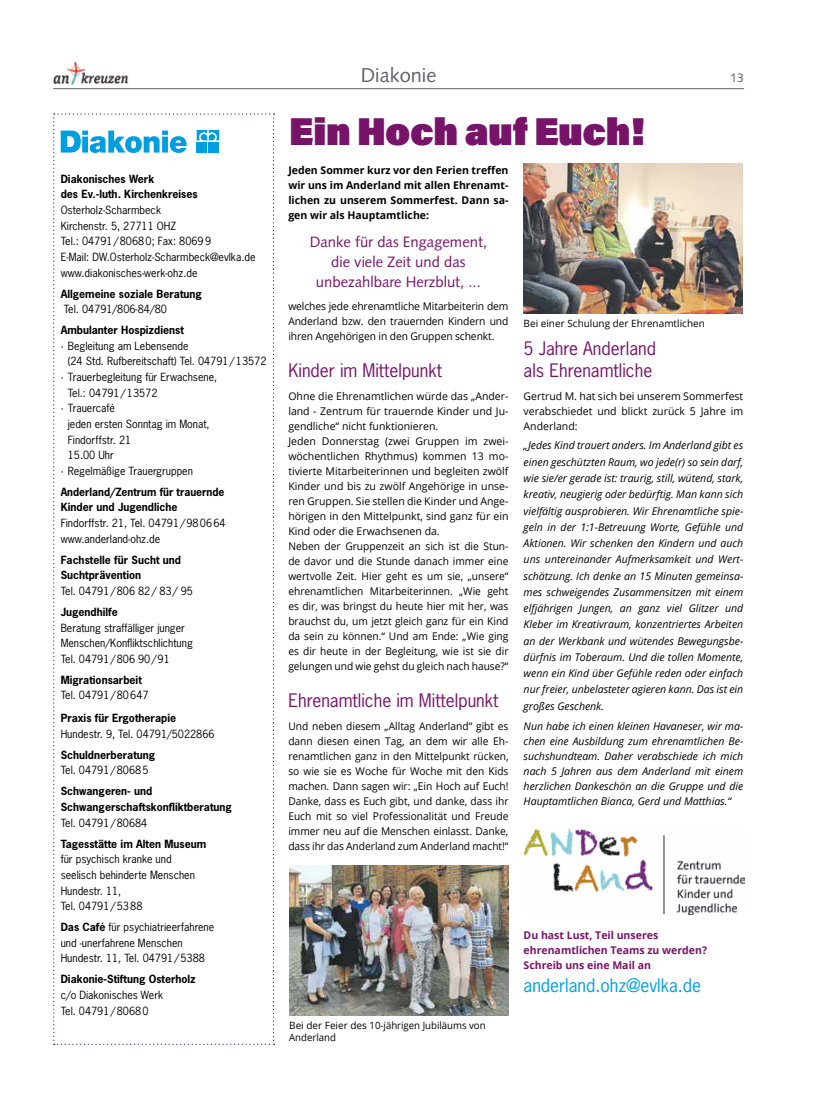
<style>
.page{position:relative;width:815px;height:1117px;background:#fff}
.page>*{position:absolute;margin:0;border:0;box-sizing:border-box;transform-origin:0 0}
.t1{font:900 38.75px "Acumin Pro";letter-spacing:-.01em;color:#771469;scale:.95 1}
.t2{font:20px "Syntax LT Std";color:#606163}
.t3{font:17.5px/22.5px "News Gothic Std";color:#771469}
.t4{font:17.5px "News Gothic Std";color:#009fe3}
.t5{font:15px/20px "Syntax LT Std";color:#771469;text-align:center}
.t6{font:12.5px "Syntax LT Std";color:#606163}
.t7{font:italic 10.62px/16.2px "Open Sans";color:#000;text-align:justify}
.t8{font:10.62px/15px "Open Sans";color:#000;text-align:justify}
.t9{font:10.62px/15.6px "News Gothic Std";color:#000}
.t10{font:700 10.62px/15.6px "News Gothic Std";color:#000}
.t11{font:10.62px/15px "Open Sans";color:#000;text-align:justify;scale:.96 1}
.t12{font:700 10.62px/15px "Open Sans";color:#000;text-align:justify}
.t13{font:700 10.62px/15px "Open Sans";color:#771469}
.t14{font:10px/12px "Open Sans";color:#000}
.s1{font-weight:700}
</style>
<div class="page">
<img style="left:53px;top:63px;width:76px;height:21px">
<hr style="left:53px;top:88px;width:691px;height:1px;background:#656466">
<svg style="left:53px;top:113px;width:221px;height:931px"></svg>
<img style="left:525px;top:829px;width:220px;height:85px">
<img style="left:289px;top:865px;width:219px;height:149px">
<img style="left:524px;top:164px;width:219px;height:150px">
<p class="t10" style="left:61px;top:171px;width:138px">Diakonisches Werk<br>des Ev.-luth. Kirchenkreises</p>
<p class="t9" style="left:61px;top:202px;width:196px">Osterholz-Scharmbeck<br>Kirchenstr. 5, 27711 OHZ<br>Tel.: 04791/80680; Fax: 80699<br>E-Mail: DW.Osterholz-Scharmbeck@evlka.de www.diakonisches-werk-ohz.de</p>
<p class="t10" style="left:61px;top:285px;width:143px">Allgemeine soziale Beratung</p>
<p class="t9" style="left:64px;top:301px;width:105px">Tel. 04791/806-84/80</p>
<p class="t10" style="left:61px;top:322px;width:125px">Ambulanter Hospizdienst</p>
<p class="t9" style="left:61px;top:338px;width:129px">· Begleitung am Lebensende</p>
<p class="t9" style="left:68px;top:353px;width:200px">(24 Std. Rufbereitschaft) Tel. 04791/13572</p>
<p class="t9" style="left:61px;top:369px;width:158px">· Trauerbegleitung für Erwachsene,</p>
<p class="t9" style="left:68px;top:385px;width:91px">Tel.: 04791/13572</p>
<p class="t9" style="left:61px;top:400px;width:56px">· Trauercafé</p>
<p class="t9" style="left:68px;top:416px;width:143px">jeden ersten Sonntag im Monat,</p>
<p class="t9" style="left:68px;top:431px;width:65px">Findorffstr. 21</p>
<p class="t9" style="left:68px;top:447px;width:48px">15.00 Uhr</p>
<p class="t9" style="left:61px;top:463px;width:134px">· Regelmäßige Trauergruppen</p>
<p class="t10" style="left:61px;top:483px;width:165px">Anderland/Zentrum für trauernde<br>Kinder und Jugendliche</p>
<p class="t9" style="left:61px;top:515px;width:166px">Findorffstr. 21, Tel. 04791/980664 www.anderland-ohz.de</p>
<p class="t10" style="left:61px;top:551px;width:122px">Fachstelle für Sucht und<br>Suchtprävention</p>
<p class="t9" style="left:61px;top:583px;width:134px">Tel. 04791/806 82/ 83/ 95</p>
<p class="t10" style="left:61px;top:603px;width:59px">Jugendhilfe</p>
<p class="t9" style="left:61px;top:619px;width:134px">Beratung straffälliger junger<br>Menschen/Konfliktschlichtung<br>Tel. 04791/806 90/91</p>
<p class="t10" style="left:61px;top:671px;width:83px">Migrationsarbeit</p>
<p class="t9" style="left:61px;top:687px;width:89px">Tel. 04791/80647</p>
<p class="t10" style="left:61px;top:710px;width:117px">Praxis für Ergotherapie</p>
<p class="t9" style="left:61px;top:725px;width:155px">Hundestr. 9, Tel. 04791/5022866</p>
<p class="t10" style="left:61px;top:746px;width:96px">Schuldnerberatung</p>
<p class="t9" style="left:61px;top:762px;width:89px">Tel. 04791/80685</p>
<p class="t10" style="left:61px;top:783px;width:173px">Schwangeren- und<br>Schwangerschaftskonfliktberatung</p>
<p class="t9" style="left:61px;top:814px;width:88px">Tel. 04791/80684</p>
<p class="t10" style="left:61px;top:835px;width:147px">Tagesstätte im Alten Museum</p>
<p class="t9" style="left:61px;top:851px;width:136px">für psychisch kranke und seelisch behinderte Menschen<br>Hundestr. 11,<br>Tel. 04791/5388</p>
<p class="t9" style="left:61px;top:919px;width:155px"><span class="s1">Das Café</span> für psychiatrieerfahrene und -unerfahrene Menschen<br>Hundestr. 11, Tel. 04791/5388</p>
<p class="t10" style="left:61px;top:971px;width:137px">Diakonie-Stiftung Osterholz</p>
<p class="t9" style="left:61px;top:986px;width:104px">c/o Diakonisches Werk<br>Tel. 04791/80680</p>
<h2 class="t2" style="left:361px;top:63px;width:77px">Diakonie</h2>
<p class="t6" style="left:730px;top:70px;width:15px">13</p>
<h1 class="t1" style="left:289px;top:104px;width:376px">Ein Hoch auf Euch!</h1>
<p class="t12" style="left:288px;top:163px;width:222px">Jeden Sommer kurz vor den Ferien treffen wir uns im Anderland mit allen Ehrenamt&shy;lichen zu unserem Sommerfest. Dann sa&shy;gen wir als Hauptamtliche:</p>
<h3 class="t5" style="left:310px;top:231px;width:179px">Danke für das Engagement, die viele Zeit und das unbezahlbare Herzblut, ...</h3>
<p class="t8" style="left:288px;top:298px;width:222px">welches jede ehrenamtliche Mitarbeiterin dem Anderland bzw. den trauernden Kindern und ihren Angehörigen in den Gruppen schenkt.</p>
<h3 class="t3" style="left:288px;top:359px;width:155px">Kinder im Mittelpunkt</h3>
<p class="t8" style="left:288px;top:388px;width:222px;text-align:left">Ohne die Ehrenamtlichen würde das „Ander&shy;land - Zentrum für trauernde Kinder und Ju&shy;gendliche“ nicht funktionieren.<br>Jeden Donnerstag (zwei Gruppen im zwei&shy;wöchentlichen Rhythmus) kommen 13 mo&shy;tivierte Mitarbeiterinnen und begleiten zwölf Kinder und bis zu zwölf Angehörige in unse&shy;ren Gruppen. Sie stellen die Kinder und Ange&shy;hörigen in den Mittelpunkt, sind ganz für ein Kind oder die Erwachsenen da.<br>Neben der Gruppenzeit an sich ist die Stun&shy;de davor und die Stunde danach immer eine wertvolle Zeit. Hier geht es um sie, „unsere“ ehrenamtlichen Mitarbeiterinnen. „Wie geht es dir, was bringst du heute hier mit her, was brauchst du, um jetzt gleich ganz für ein Kind da sein zu können.“ Und am Ende: „Wie ging es dir heute in der Begleitung, wie ist sie dir gelungen und wie gehst du gleich nach hause?“</p>
<h3 class="t3" style="left:288px;top:689px;width:212px">Ehrenamtliche im Mittelpunkt</h3>
<p class="t11" style="left:288px;top:718px;width:231px">Und neben diesem „Alltag Anderland“ gibt es dann diesen einen Tag, an dem wir alle Eh&shy;renamtlichen ganz in den Mittelpunkt rücken, so wie sie es Woche für Woche mit den Kids machen. Dann sagen wir: „Ein Hoch auf Euch!<br>Danke, dass es Euch gibt, und danke, dass ihr Euch mit so viel Professionalität und Freude immer neu auf die Menschen einlasst. Danke, dass ihr das Anderland zum Anderland macht!“</p>
<p class="t14" style="left:524px;top:317px;width:183px">Bei einer Schulung der Ehrenamtlichen</p>
<h3 class="t3" style="left:524px;top:337px;width:134px">5 Jahre Anderland als Ehrenamtliche</h3>
<p class="t8" style="left:524px;top:388px;width:221px">Gertrud M. hat sich bei unserem Sommerfest verabschiedet und blickt zurück 5 Jahre im Anderland:</p>
<p class="t7" style="left:524px;top:437px;width:221px">„Jedes Kind trauert anders. Im Anderland gibt es einen geschützten Raum, wo jede(r) so sein darf, wie sie/er gerade ist: traurig, still, wütend, stark, kreativ, neugierig oder bedürftig. Man kann sich vielfältig ausprobieren. Wir Ehrenamtliche spie&shy;geln in der 1:1-Betreuung Worte, Gefühle und Aktionen. Wir schenken den Kindern und auch uns untereinander Aufmerksamkeit und Wert&shy;schätzung. Ich denke an 15 Minuten gemeinsa&shy;mes schweigendes Zusammensitzen mit einem elfjährigen Jungen, an ganz viel Glitzer und Kleber im Kreativraum, konzentriertes Arbeiten an der Werkbank und wütendes Bewegungsbe&shy;dürfnis im Toberaum. Und die tollen Momente, wenn ein Kind über Gefühle reden oder einfach nur freier, unbelasteter agieren kann. Das ist ein großes Geschenk.</p>
<p class="t7" style="left:524px;top:718px;width:221px;line-height:15px">Nun habe ich einen kleinen Havaneser, wir ma&shy;chen eine Ausbildung zum ehrenamtlichen Be&shy;suchshundteam. Daher verabschiede ich mich nach 5 Jahren aus dem Anderland mit einem herzlichen Dankeschön an die Gruppe und die Hauptamtlichen Bianca, Gerd und Matthias.“</p>
<p class="t14" style="left:289px;top:1018px;width:198px">Bei der Feier des 10-jährigen Jubiläums von<br>Anderland</p>
<p class="t13" style="left:524px;top:927px;width:185px">Du hast Lust, Teil unseres ehrenamtlichen Teams zu werden?<br>Schreib uns eine Mail an</p>
<h3 class="t4" style="left:524px;top:973px;width:179px">anderland.ohz@evlka.de</h3>
</div>
